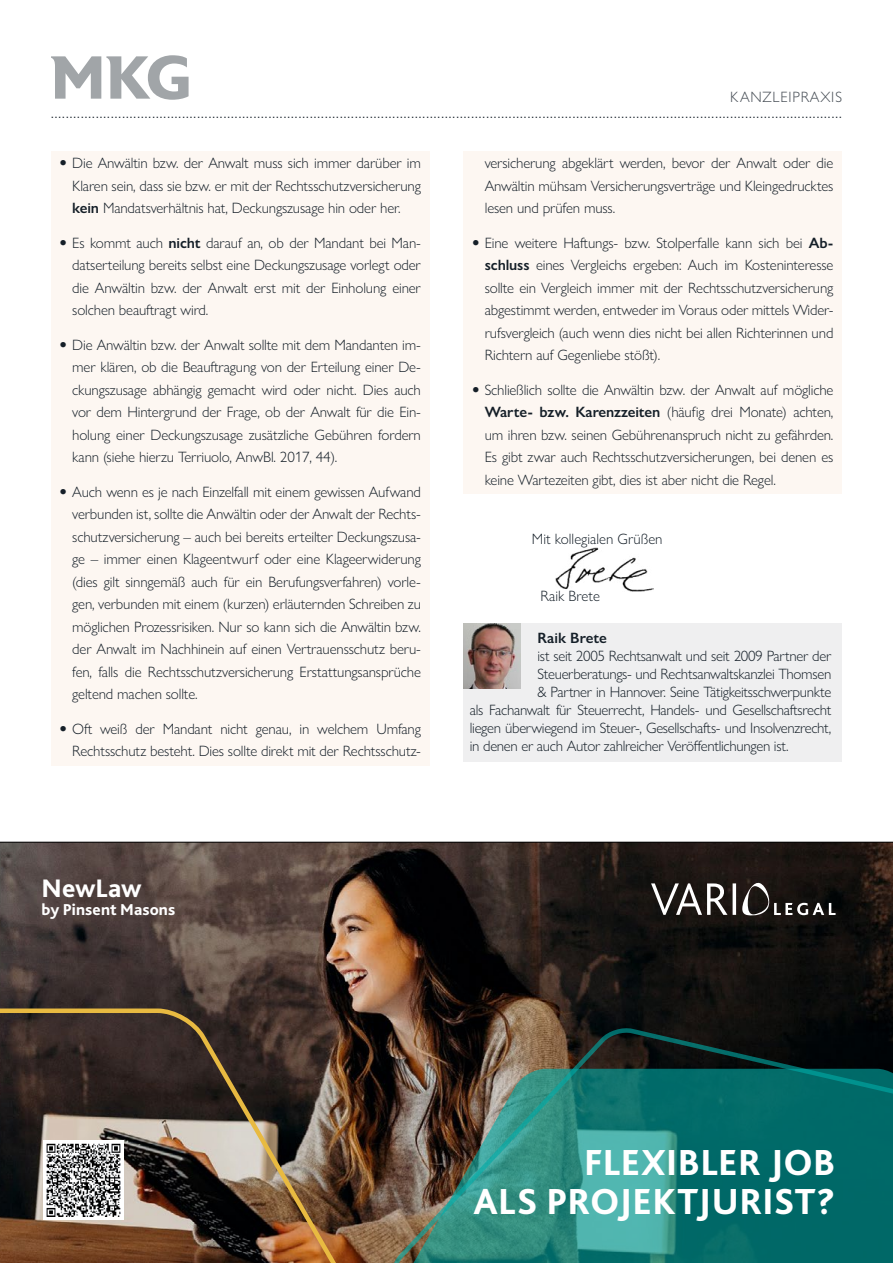
<style>
.page{position:relative;width:893px;height:1263px;background:#fff}
.page>*{position:absolute;margin:0;border:0;box-sizing:border-box;transform-origin:0 0}
.t1{font:800 37.95px/38.2px "Bliss 2";letter-spacing:.01em;color:#fff;text-align:right}
.t2{font:800 26.55px "Bliss 2";color:#fff}
.t3{font:800 16.5px "Bliss 2";letter-spacing:.005em;color:#fff}
.t4{font:300 15px/22.5px "Gill Sans Nova";letter-spacing:-.01em;color:#151f28;text-align:justify}
.t5{font:300 15px "Gill Sans Nova";letter-spacing:.05em;color:#444b53}
.t6{font:600 15px "Gill Sans Nova";color:#151f28}
.t7{font:13.5px "Gill Sans Nova";color:#151f28}
.s1{font-family:"Helvetica Neue LT Pro";font-weight:900}
.s2{font-weight:600}
</style>
<div class="page">
<div style="left:51px;top:151px;width:378px;height:614px;background:#fdf7f2"></div>
<div style="left:463px;top:151px;width:379px;height:342px;background:#fdf7f2"></div>
<svg style="left:51px;top:55px;width:138px;height:45px"></svg>
<img style="left:0;top:843px;width:893px;height:226px">
<svg style="left:360px;top:1069px;width:28px;height:194px;background:#4c3322"></svg>
<img style="left:0;top:1006px;width:360px;height:257px">
<svg style="left:651px;top:881px;width:184px;height:35px;background:#464240"></svg>
<svg style="left:388px;top:1023px;width:505px;height:240px;background:#276861"></svg>
<img style="left:44px;top:1140px;width:79px;height:79px">
<hr style="left:0;top:842px;width:893px;height:1px;background:#000">
<div style="left:463px;top:623px;width:379px;height:139px;background:#efeff0"></div>
<img style="left:463px;top:623px;width:57px;height:66px">
<img style="left:555px;top:547px;width:98px;height:45px">
<p class="t5" style="left:730px;top:88px;width:113px">KANZLEIPRAXIS</p>
<p class="t7" style="left:51px;top:105px;width:792px">...................................................................................................................................................................................................................</p>
<p class="t4" style="left:72px;top:152px;width:350px;text-indent:-13px"><span class="s1">•</span> Die Anwältin bzw. der Anwalt muss sich immer darüber im Klaren sein, dass sie bzw. er mit der Rechtsschutzversicherung <span class="s2">kein</span> Mandatsverhältnis hat, Deckungszusage hin oder her.</p>
<p class="t4" style="left:72px;top:231px;width:350px;text-indent:-13px"><span class="s1">•</span> Es kommt auch <span class="s2">nicht</span> darauf an, ob der Mandant bei Man&shy;datserteilung bereits selbst eine Deckungszusage vorlegt oder die Anwältin bzw. der Anwalt erst mit der Einholung einer solchen beauftragt wird.</p>
<p class="t4" style="left:72px;top:333px;width:350px;text-indent:-13px"><span class="s1">•</span> Die Anwältin bzw. der Anwalt sollte mit dem Mandanten im&shy;mer klären, ob die Beauftragung von der Erteilung einer De&shy;ckungszusage abhängig gemacht wird oder nicht. Dies auch vor dem Hintergrund der Frage, ob der Anwalt für die Ein&shy;holung einer Deckungszusage zusätzliche Gebühren fordern kann (siehe hierzu Terriuolo, AnwBl. 2017, 44).</p>
<p class="t4" style="left:72px;top:480px;width:350px;text-indent:-13px"><span class="s1">•</span> Auch wenn es je nach Einzelfall mit einem gewissen Aufwand verbunden ist, sollte die Anwältin oder der Anwalt der Rechts&shy;schutzversicherung – auch bei bereits erteilter Deckungszusa&shy;ge – immer einen Klageentwurf oder eine Klageerwiderung (dies gilt sinngemäß auch für ein Berufungsverfahren) vorle&shy;gen, verbunden mit einem (kurzen) erläuternden Schreiben zu möglichen Prozessrisiken. Nur so kann sich die Anwältin bzw. der Anwalt im Nachhinein auf einen Vertrauensschutz beru&shy;fen, falls die Rechtsschutzversicherung Erstattungsansprüche geltend machen sollte.</p>
<p class="t4" style="left:60px;top:717px;width:363px;text-align:right"><span class="s1">•</span> Oft weiß der Mandant nicht genau, in welchem Umfang<br>Rechtsschutz besteht. Dies sollte direkt mit der Rechtsschutz-</p>
<p class="t4" style="left:485px;top:152px;width:350px">versicherung abgeklärt werden, bevor der Anwalt oder die Anwältin mühsam Versicherungsverträge und Kleingedrucktes lesen und prüfen muss.</p>
<p class="t4" style="left:485px;top:231px;width:350px;text-indent:-13px"><span class="s1">•</span> Eine weitere Haftungs- bzw. Stolperfalle kann sich bei <span class="s2">Ab&shy;schluss</span> eines Vergleichs ergeben: Auch im Kosteninteresse sollte ein Vergleich immer mit der Rechtsschutzversicherung abgestimmt werden, entweder im Voraus oder mittels Wider&shy;rufsvergleich (auch wenn dies nicht bei allen Richterinnen und Richtern auf Gegenliebe stößt).</p>
<p class="t4" style="left:485px;top:378px;width:350px;text-indent:-13px"><span class="s1">•</span> Schließlich sollte die Anwältin bzw. der Anwalt auf mögliche <span class="s2">Warte- bzw. Karenzzeiten</span> (häufig drei Monate) achten, um ihren bzw. seinen Gebührenanspruch nicht zu gefährden.<br>Es gibt zwar auch Rechtsschutzversicherungen, bei denen es keine Wartezeiten gibt, dies ist aber nicht die Regel.</p>
<p class="t4" style="left:532px;top:527px;width:132px">Mit kollegialen Grüßen</p>
<p class="t4" style="left:540px;top:584px;width:61px">Raik Brete</p>
<p class="t6" style="left:537px;top:628px;width:71px">Raik Brete</p>
<p class="t4" style="left:537px;top:644px;width:295px">ist seit 2005 Rechtsanwalt und seit 2009 Partner der</p>
<p class="t4" style="left:537px;top:662px;width:295px">Steuerberatungs- und Rechtsanwaltskanzlei Thomsen</p>
<p class="t4" style="left:537px;top:680px;width:295px">&amp; Partner in Hannover. Seine Tätigkeitsschwerpunkte</p>
<p class="t4" style="left:470px;top:698px;width:363px">als Fachanwalt für Steuerrecht, Handels- und Gesellschaftsrecht</p>
<p class="t4" style="left:470px;top:716px;width:363px">liegen überwiegend im Steuer-, Gesellschafts- und Insolvenzrecht,</p>
<p class="t4" style="left:470px;top:734px;width:320px">in denen er auch Autor zahlreicher Veröffentlichungen ist.</p>
<h2 class="t2" style="left:42px;top:872px;width:101px">NewLaw</h2>
<p class="t3" style="left:42px;top:900px;width:135px">by Pinsent Masons</p>
<h1 class="t1" style="left:473px;top:1143px;width:364px">FLEXIBLER JOB<br>ALS PROJEKTJURIST?</h1>
</div>
